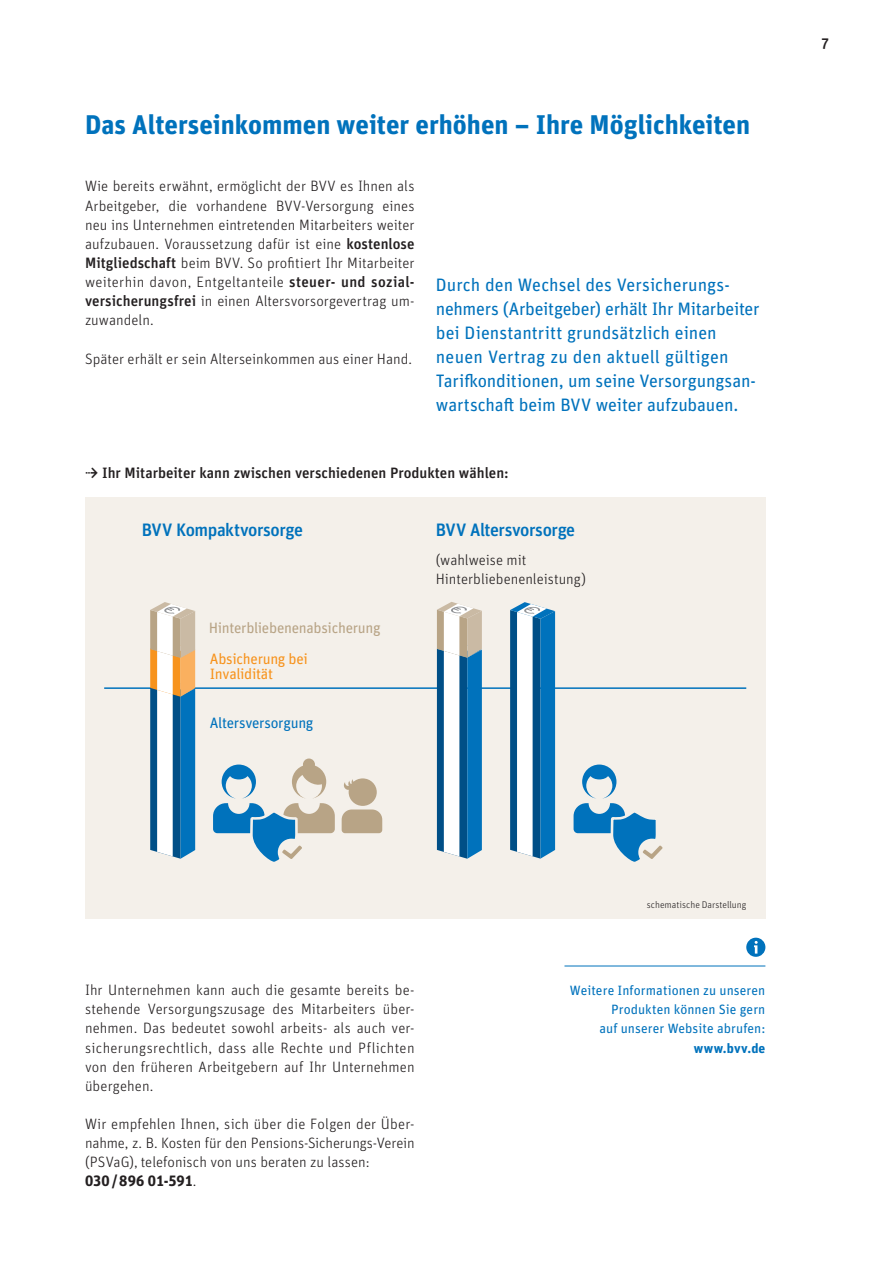
<style>
.page{position:relative;width:893px;height:1263px;background:#fff}
.page>*{position:absolute;margin:0;border:0;box-sizing:border-box;transform-origin:0 0}
.t1{font:700 27px "Unit OT";color:#0072bc}
.t2{font:18px/24px "Unit Pro";letter-spacing:-.005em;color:#0072bc}
.t3{font:500 18px "Unit OT";letter-spacing:-.025em;color:#0072bc}
.t4{font:300 15px/19.2px "Unit OT";color:#231f20;text-align:justify}
.t5{font:500 15px "Unit OT";color:#231f20}
.t6{font:15px "Unit OT";letter-spacing:-.02em;color:#b8a486}
.t7{font:15px/14.9px "Unit OT";letter-spacing:-.02em;color:#f7931d}
.t8{font:15px "Unit OT";letter-spacing:-.02em;color:#0072bc}
.t9{font:700 15px "Unit OT";letter-spacing:-.005em;color:#231f20}
.t10{font:13.5px/19.2px "Unit OT";letter-spacing:.005em;color:#0072bc;text-align:right}
.t11{font:700 13.5px "Unit OT";letter-spacing:.035em;color:#0072bc}
.t12{font:300 9.75px "Unit OT";color:#231f20}
.s1{font-weight:500}
.s2{font-weight:300}
</style>
<div class="page">
<div style="left:85px;top:497px;width:680px;height:421px;background:#f4f0ea"></div>
<hr style="left:104px;top:687px;width:642px;height:2px;background:#0072bc">
<svg style="left:510px;top:602px;width:45px;height:257px;background:#609cc4"></svg>
<svg style="left:437px;top:602px;width:45px;height:257px;background:#76a4c2"></svg>
<svg style="left:150px;top:602px;width:45px;height:257px;background:#8fabb9"></svg>
<svg style="left:574px;top:764px;width:89px;height:98px"></svg>
<div style="left:303px;top:758px;width:12px;height:12px;background:#b8a486;border-radius:50%"></div>
<svg style="left:342px;top:809px;width:40px;height:24px"></svg>
<div style="left:349px;top:778px;width:28px;height:28px;background:#b8a486;border-radius:50%"></div>
<svg style="left:343px;top:779px;width:15px;height:11px"></svg>
<svg style="left:213px;top:764px;width:122px;height:98px"></svg>
<hr style="left:564px;top:966px;width:201px;height:1px;background:#0072bc">
<div style="left:746px;top:938px;width:19px;height:19px;background:#0072bc;border-radius:50%"></div>
<svg style="left:754px;top:941px;width:4px;height:12px"></svg>
<p class="t1" style="left:85px;top:103px;width:667px">Das Alterseinkommen weiter erhöhen – Ihre Möglichkeiten</p>
<p class="t4" style="left:85px;top:175px;width:331px">Wie bereits erwähnt, ermöglicht der BVV es Ihnen als Arbeitgeber, die vorhandene BVV-Versorgung eines neu ins Unternehmen eintretenden Mitarbeiters weiter aufzubauen. Voraussetzung dafür ist eine <span class="s1">kostenlose Mitgliedschaft</span> beim BVV. So profitiert Ihr Mitarbeiter weiterhin davon, Entgeltanteile <span class="s1">steuer- und sozial&shy;versicherungsfrei</span> in einen Altersvorsorgevertrag um&shy;zuwandeln.</p>
<p class="t4" style="left:85px;top:347px;width:329px">Später erhält er sein Alterseinkommen aus einer Hand.</p>
<p class="t2" style="left:436px;top:272px;width:325px">Durch den Wechsel des Versicherungs&shy;nehmers (Arbeitgeber) erhält Ihr Mitarbeiter bei Dienstantritt grundsätzlich einen neuen Vertrag zu den aktuell gültigen Tarifkonditionen, um seine Versorgungsan&shy;wartschaft beim BVV weiter aufzubauen.</p>
<p class="t5" style="left:85px;top:461px;width:425px">→ Ihr Mitarbeiter kann zwischen verschiedenen Produkten wählen:</p>
<p class="t3" style="left:142px;top:515px;width:163px">BVV Kompaktvorsorge</p>
<p class="t3" style="left:436px;top:515px;width:141px">BVV Altersvorsorge</p>
<p class="t4" style="left:436px;top:548px;width:152px">(wahlweise mit<br>Hinterbliebenenleistung)</p>
<p class="t6" style="left:209px;top:616px;width:173px">Hinterbliebenenabsicherung</p>
<p class="t7" style="left:210px;top:650px;width:100px">Absicherung bei<br>Invalidität</p>
<p class="t8" style="left:210px;top:711px;width:105px">Altersversorgung</p>
<p class="t5" style="left:822px;top:31px;width:9px">7</p>
<p class="t4" style="left:85px;top:978px;width:331px">Ihr Unternehmen kann auch die gesamte bereits be&shy;stehende Versorgungszusage des Mitarbeiters über&shy;nehmen. Das bedeutet sowohl arbeits- als auch ver&shy;sicherungsrechtlich, dass alle Rechte und Pflichten von den früheren Arbeitgebern auf Ihr Unternehmen übergehen.</p>
<p class="t4" style="left:85px;top:1112px;width:331px">Wir empfehlen Ihnen, sich über die Folgen der Über&shy;nahme, z. B. Kosten für den Pensions-Sicherungs-Verein (PSVaG), telefonisch von uns beraten zu lassen:</p>
<p class="t9" style="left:85px;top:1169px;width:113px">030/896 01-591<span class="s2">.</span></p>
<p class="t12" style="left:647px;top:896px;width:101px">schematische Darstellung</p>
<p class="t10" style="left:570px;top:979px;width:197px">Weitere Informationen zu unseren<br>Produkten können Sie gern<br>auf unserer Website abrufen:</p>
<p class="t11" style="left:694px;top:1037px;width:73px">www.bvv.de</p>
</div>
